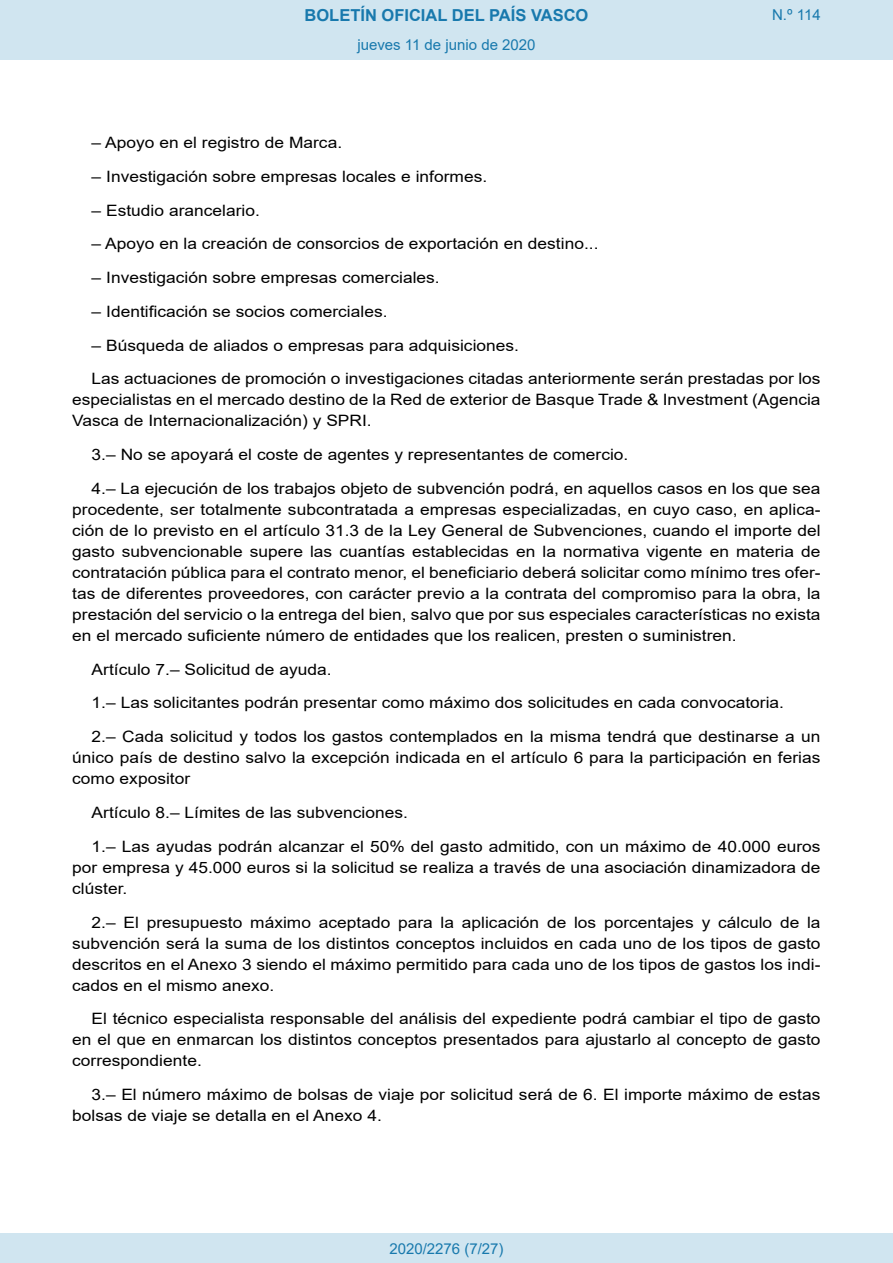
<style>
.page{position:relative;width:893px;height:1263px;background:#fff}
.page>*{position:absolute;margin:0;border:0;box-sizing:border-box;transform-origin:0 0}
.t1{font:700 16.5px "Arial";color:#1879ad}
.BOPVDetalle{font:15.6px/21px "Arial";color:#000;text-align:justify;scale:1.11 1}
.Paginacion_Centro{font:15px "Arial";color:#1879ad}
</style>
<div class="page">
<div style="left:0;top:0;width:893px;height:60px;background:#d0e5f0"></div>
<div style="left:0;top:1233px;width:893px;height:30px;background:#d0e5f0"></div>
<p class="t1" style="left:305px;top:3px;width:285px">BOLETÍN OFICIAL DEL PAÍS VASCO</p>
<p class="Paginacion_Centro" style="left:357px;top:35px;width:180px">jueves 11 de junio de 2020</p>
<p class="Paginacion_Centro" style="left:772px;top:5px;width:50px">N.º 114</p>
<p class="BOPVDetalle" style="left:92px;top:132px;width:227px">– Apoyo en el registro de Marca.</p>
<p class="BOPVDetalle" style="left:92px;top:166px;width:358px">– Investigación sobre empresas locales e informes.</p>
<p class="BOPVDetalle" style="left:92px;top:200px;width:153px">– Estudio arancelario.</p>
<p class="BOPVDetalle" style="left:92px;top:233px;width:458px">– Apoyo en la creación de consorcios de exportación en destino...</p>
<p class="BOPVDetalle" style="left:92px;top:267px;width:315px">– Investigación sobre empresas comerciales.</p>
<p class="BOPVDetalle" style="left:92px;top:301px;width:268px">– Identificación se socios comerciales.</p>
<p class="BOPVDetalle" style="left:92px;top:335px;width:387px">– Búsqueda de aliados o empresas para adquisiciones.</p>
<p class="BOPVDetalle" style="left:72px;top:368px;width:676px;text-indent:19px">Las actuaciones de promoción o investigaciones citadas anteriormente serán prestadas por los especialistas en el mercado destino de la Red de exterior de Basque Trade &amp; Investment (Agencia Vasca de Internacionalización) y SPRI.</p>
<p class="BOPVDetalle" style="left:92px;top:444px;width:485px">3.– No se apoyará el coste de agentes y representantes de comercio.</p>
<p class="BOPVDetalle" style="left:72px;top:478px;width:676px;text-indent:19px">4.– La ejecución de los trabajos objeto de subvención podrá, en aquellos casos en los que sea procedente, ser totalmente subcontratada a empresas especializadas, en cuyo caso, en aplica&shy;ción de lo previsto en el artículo 31.3 de la Ley General de Subvenciones, cuando el importe del gasto subvencionable supere las cuantías establecidas en la normativa vigente en materia de contratación pública para el contrato menor, el beneficiario deberá solicitar como mínimo tres ofer&shy;tas de diferentes proveedores, con carácter previo a la contrata del compromiso para la obra, la prestación del servicio o la entrega del bien, salvo que por sus especiales características no exista en el mercado suficiente número de entidades que los realicen, presten o suministren.</p>
<p class="BOPVDetalle" style="left:92px;top:659px;width:218px">Artículo 7.– Solicitud de ayuda.</p>
<p class="BOPVDetalle" style="left:92px;top:692px;width:625px">1.– Las solicitantes podrán presentar como máximo dos solicitudes en cada convocatoria.</p>
<p class="BOPVDetalle" style="left:72px;top:726px;width:676px;text-indent:19px">2.– Cada solicitud y todos los gastos contemplados en la misma tendrá que destinarse a un único país de destino salvo la excepción indicada en el artículo 6 para la participación en ferias como expositor</p>
<p class="BOPVDetalle" style="left:92px;top:802px;width:286px">Artículo 8.– Límites de las subvenciones.</p>
<p class="BOPVDetalle" style="left:72px;top:836px;width:676px;text-indent:19px">1.– Las ayudas podrán alcanzar el 50% del gasto admitido, con un máximo de 40.000 euros por empresa y 45.000 euros si la solicitud se realiza a través de una asociación dinamizadora de clúster.</p>
<p class="BOPVDetalle" style="left:72px;top:911px;width:676px;text-indent:19px">2.– El presupuesto máximo aceptado para la aplicación de los porcentajes y cálculo de la subvención será la suma de los distintos conceptos incluidos en cada uno de los tipos de gasto descritos en el Anexo 3 siendo el máximo permitido para cada uno de los tipos de gastos los indi&shy;cados en el mismo anexo.</p>
<p class="BOPVDetalle" style="left:72px;top:1008px;width:676px;text-indent:19px">El técnico especialista responsable del análisis del expediente podrá cambiar el tipo de gasto en el que en enmarcan los distintos conceptos presentados para ajustarlo al concepto de gasto correspondiente.</p>
<p class="BOPVDetalle" style="left:72px;top:1084px;width:675px;text-indent:19px">3.– El número máximo de bolsas de viaje por solicitud será de 6. El importe máximo de estas bolsas de viaje se detalla en el Anexo 4.</p>
<p class="Paginacion_Centro" style="left:389px;top:1238px;width:116px">2020/2276 (7/27)</p>
</div>
